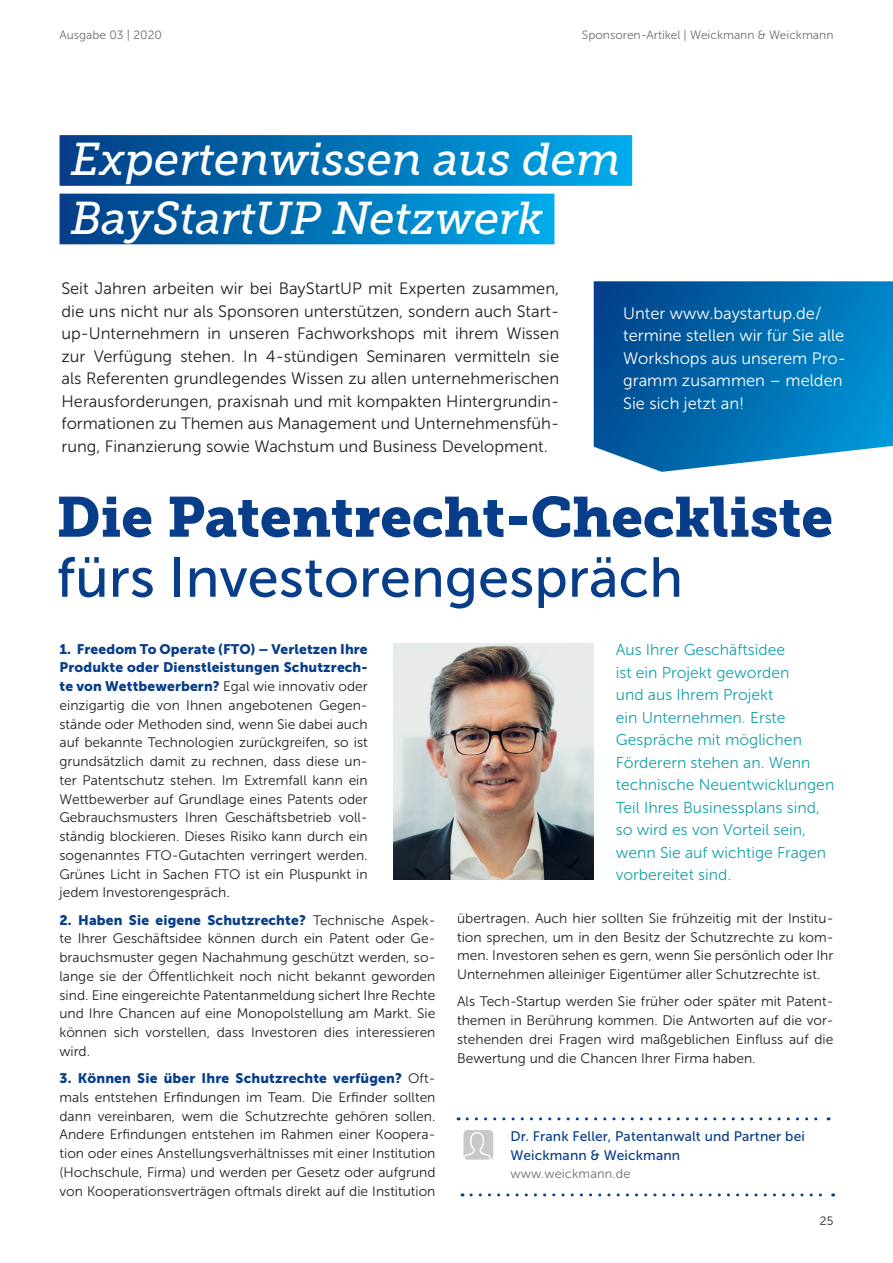
<style>
.page{position:relative;width:893px;height:1263px;background:#fff}
.page>*{position:absolute;margin:0;border:0;box-sizing:border-box;transform-origin:0 0}
.t1{font:56.1px "Museo Slab 900";color:#083e89}
.t2{font:56.1px "Museo Sans 500";color:#083e89}
.t3{font:italic 45.75px/58.5px "Museo Slab 500";color:#fff}
.t4{font:16.5px/22.5px "Museo Sans 300";color:#231f20;text-align:justify}
.t5{font:16.5px/22.5px "Museo Sans 300";color:#fff}
.t6{font:15.75px/22.5px "Museo Sans 300";color:#1aa1a9}
.t7{font:13.8px/18.8px "Museo Sans 300";color:#231f20;text-align:justify}
.t8{font:13.8px/18.8px "Museo Sans 900";letter-spacing:.01em;color:#083e89}
.t9{font:13.8px/18.8px "Museo Sans 500";letter-spacing:.01em;color:#083e89}
.t10{font:12.75px "Museo Sans 300";letter-spacing:.01em;color:#6c6d70}
.t11{font:12px "Museo Sans 300";color:#6c6d70}
.t12{font:12px "Museo Sans 300";color:#231f20}
.s1{font-family:"Museo Sans 900";color:#083e89}
.s2{font-family:"Museo Sans 300";color:#231f20}
</style>
<div class="page">
<svg style="left:594px;top:281px;width:299px;height:191px;background:#1275b3"></svg>
<img style="left:393px;top:643px;width:201px;height:237px">
<svg style="left:471px;top:1193px;width:363px;height:3px"></svg>
<div style="left:463px;top:1130px;width:30px;height:30px;background:#c7c8ca;border-radius:4px"></div>
<svg style="left:464px;top:1132px;width:27px;height:28px"></svg>
<svg style="left:467px;top:1117px;width:362px;height:3px"></svg>
<div style="left:60px;top:135px;width:572px;height:51px;background:linear-gradient(to right,#023c83,#00a9e9)"></div>
<div style="left:60px;top:194px;width:494px;height:50px;background:linear-gradient(to right,#023c83,#00a9e9)"></div>
<p class="t11" style="left:60px;top:28px;width:104px">Ausgabe 03 | 2020</p>
<p class="t11" style="left:582px;top:28px;width:253px">Sponsoren-Artikel | Weickmann &amp; Weickmann</p>
<h2 class="t3" style="left:71px;top:131px;width:551px">Expertenwissen aus dem<br>BayStartUP Netzwerk</h2>
<p class="t4" style="left:61px;top:277px;width:499px">Seit Jahren arbeiten wir bei BayStartUP mit Experten zusammen, die uns nicht nur als Sponsoren unterstützen, sondern auch Start&shy;up-Unternehmern in unseren Fachworkshops mit ihrem Wissen zur Verfügung stehen. In 4-stündigen Seminaren vermitteln sie als Referenten grundlegendes Wissen zu allen unternehmerischen Herausforderungen, praxisnah und mit kompakten Hintergrundin&shy;formationen zu Themen aus Management und Unternehmensfüh&shy;rung, Finanzierung sowie Wachstum und Business Development.</p>
<p class="t5" style="left:623px;top:302px;width:224px">Unter www.baystartup.de/ termine stellen wir für Sie alle<br>Workshops aus unserem Pro&shy;gramm zusammen – melden<br>Sie sich jetzt an!</p>
<h1 class="t1" style="left:56px;top:484px;width:778px">Die Patentrecht-Checkliste</h1>
<h1 class="t2" style="left:56px;top:547px;width:628px">fürs Investorengespräch</h1>
<p class="t8" style="left:60px;top:639px;width:310px">1. Freedom To Operate (FTO) – Verletzen Ihre<br>Produkte oder Dienstleistungen Schutzrech-</p>
<p class="t7" style="left:60px;top:677px;width:310px"><span class="s1">te von Wettbewerbern?</span> Egal wie innovativ oder einzigartig die von Ihnen angebotenen Gegen&shy;stände oder Methoden sind, wenn Sie dabei auch auf bekannte Technologien zurückgreifen, so ist grundsätzlich damit zu rechnen, dass diese un&shy;ter Patentschutz stehen. Im Extremfall kann ein Wettbewerber auf Grundlage eines Patents oder Gebrauchsmusters Ihren Geschäftsbetrieb voll&shy;ständig blockieren. Dieses Risiko kann durch ein sogenanntes FTO-Gutachten verringert werden.<br>Grünes Licht in Sachen FTO ist ein Pluspunkt in jedem Investorengespräch.</p>
<p class="t8" style="left:60px;top:910px;width:377px">2. Haben Sie eigene Schutzrechte? <span class="s2">Technische Aspek-</span></p>
<p class="t7" style="left:60px;top:929px;width:377px">te Ihrer Geschäftsidee können durch ein Patent oder Ge&shy;brauchsmuster gegen Nachahmung geschützt werden, so&shy;lange sie der Öffentlichkeit noch nicht bekannt geworden sind. Eine eingereichte Patentanmeldung sichert Ihre Rechte und Ihre Chancen auf eine Monopolstellung am Markt. Sie können sich vorstellen, dass Investoren dies interessieren wird.</p>
<p class="t8" style="left:60px;top:1069px;width:377px">3. Können Sie über Ihre Schutzrechte verfügen? <span class="s2">Oft-</span></p>
<p class="t7" style="left:60px;top:1088px;width:377px">mals entstehen Erfindungen im Team. Die Erfinder sollten dann vereinbaren, wem die Schutzrechte gehören sollen.<br>Andere Erfindungen entstehen im Rahmen einer Koopera&shy;tion oder eines Anstellungsverhältnisses mit einer Institution (Hochschule, Firma) und werden per Gesetz oder aufgrund von Kooperationsverträgen oftmals direkt auf die Institution</p>
<p class="t6" style="left:616px;top:638px;width:220px">Aus Ihrer Geschäftsidee<br>ist ein Projekt geworden<br>und aus Ihrem Projekt<br>ein Unternehmen. Erste<br>Gespräche mit möglichen<br>Förderern stehen an. Wenn technische Neuentwicklungen<br>Teil Ihres Businessplans sind, so wird es von Vorteil sein, wenn Sie auf wichtige Fragen vorbereitet sind.</p>
<p class="t7" style="left:457px;top:909px;width:378px">übertragen. Auch hier sollten Sie frühzeitig mit der Institu&shy;tion sprechen, um in den Besitz der Schutzrechte zu kom&shy;men. Investoren sehen es gern, wenn Sie persönlich oder Ihr Unternehmen alleiniger Eigentümer aller Schutzrechte ist.</p>
<p class="t7" style="left:457px;top:992px;width:378px">Als Tech-Startup werden Sie früher oder später mit Patent&shy;themen in Berührung kommen. Die Antworten auf die vor&shy;stehenden drei Fragen wird maßgeblichen Einfluss auf die Bewertung und die Chancen Ihrer Firma haben.</p>
<p class="t9" style="left:510px;top:1127px;width:296px">Dr. Frank Feller, Patentanwalt und Partner bei<br>Weickmann &amp; Weickmann</p>
<p class="t10" style="left:510px;top:1167px;width:122px">www.weickmann.de</p>
<p class="t12" style="left:820px;top:1214px;width:15px">25</p>
</div>
